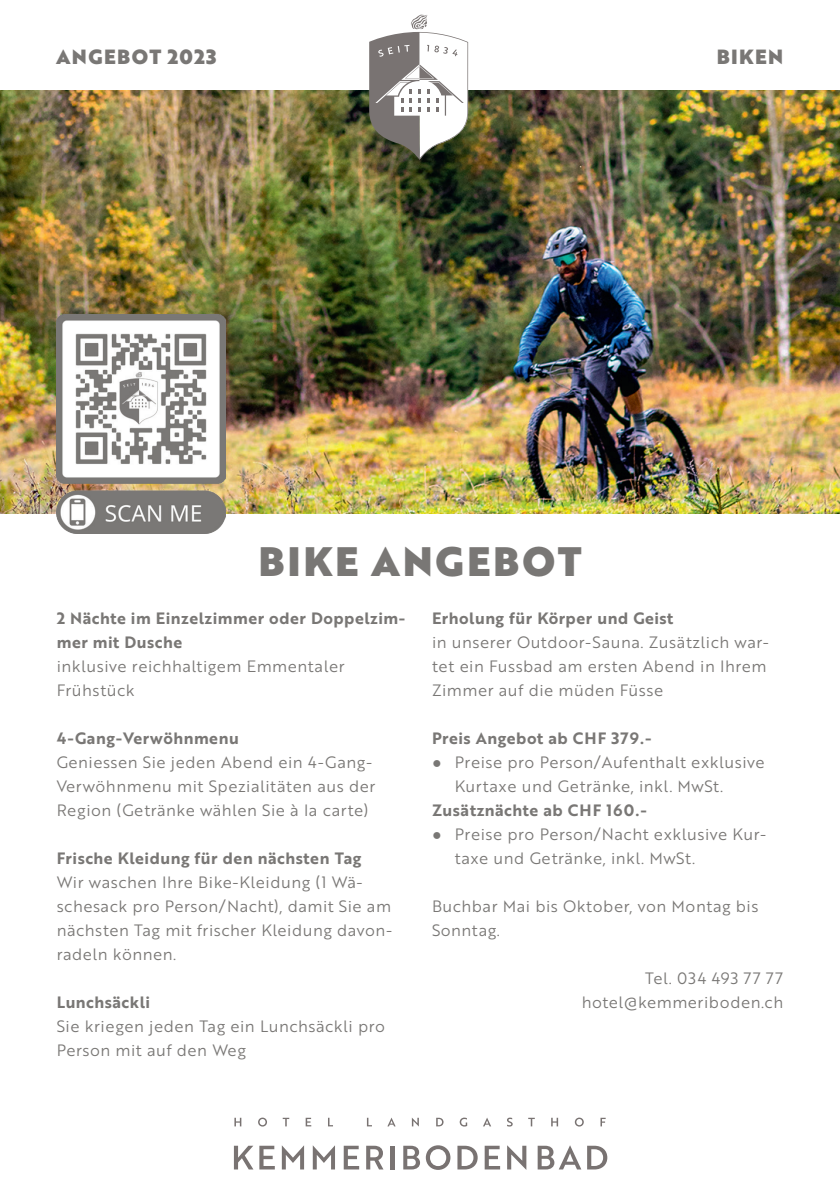
<style>
.page{position:relative;width:840px;height:1191px;background:#fff}
.page>*{position:absolute;margin:0;border:0;box-sizing:border-box;transform-origin:0 0}
.t1{font:40px "Brother 1816 Black";letter-spacing:.07em;color:#797775}
.t2{font:20px "Brother 1816 Black";letter-spacing:.07em;color:#797775}
.t3{font:16px/24px "Brother 1816 Book";letter-spacing:.03em;color:#797775}
.t4{font:16px/24px "Brother 1816 Bold";letter-spacing:.03em;color:#797775}
.s1{font-family:"Arial"}
</style>
<div class="page">
<img style="left:0;top:90px;width:839px;height:423px">
<svg style="left:369px;top:15px;width:99px;height:145px"></svg>
<svg style="left:234px;top:1145px;width:19px;height:24px"></svg>
<svg style="left:259px;top:1145px;width:16px;height:24px"></svg>
<svg style="left:282px;top:1145px;width:22px;height:24px"></svg>
<svg style="left:312px;top:1145px;width:23px;height:24px"></svg>
<svg style="left:343px;top:1145px;width:16px;height:24px"></svg>
<svg style="left:366px;top:1145px;width:17px;height:24px"></svg>
<hr style="left:390px;top:1145px;width:4px;height:24px;background:#797372">
<svg style="left:403px;top:1145px;width:47px;height:24px"></svg>
<svg style="left:457px;top:1145px;width:20px;height:24px"></svg>
<svg style="left:484px;top:1145px;width:16px;height:24px"></svg>
<svg style="left:507px;top:1145px;width:19px;height:24px"></svg>
<svg style="left:537px;top:1145px;width:70px;height:24px"></svg>
<svg style="left:234px;top:1117px;width:7px;height:9px"></svg>
<svg style="left:258px;top:1117px;width:9px;height:9px"></svg>
<svg style="left:282px;top:1117px;width:7px;height:9px"></svg>
<svg style="left:305px;top:1117px;width:6px;height:9px"></svg>
<svg style="left:328px;top:1117px;width:5px;height:9px"></svg>
<svg style="left:367px;top:1117px;width:5px;height:9px"></svg>
<svg style="left:387px;top:1117px;width:8px;height:9px"></svg>
<svg style="left:411px;top:1117px;width:7px;height:9px"></svg>
<svg style="left:436px;top:1117px;width:7px;height:9px"></svg>
<svg style="left:459px;top:1117px;width:8px;height:9px"></svg>
<svg style="left:483px;top:1118px;width:8px;height:8px"></svg>
<svg style="left:507px;top:1117px;width:5px;height:9px"></svg>
<svg style="left:528px;top:1117px;width:6px;height:9px"></svg>
<svg style="left:551px;top:1117px;width:7px;height:9px"></svg>
<svg style="left:574px;top:1117px;width:9px;height:9px"></svg>
<svg style="left:600px;top:1117px;width:5px;height:9px"></svg>
<img style="left:57px;top:315px;width:168px;height:218px">
<p class="t2" style="left:56px;top:41px;width:162px">ANGEBOT 2023</p>
<p class="t2" style="left:716px;top:41px;width:68px">BIKEN</p>
<h1 class="t1" style="left:258px;top:531px;width:324px">BIKE ANGEBOT</h1>
<p class="t4" style="left:57px;top:606px;width:350px">2 Nächte im Einzelzimmer oder Doppelzim&shy;mer mit Dusche</p>
<p class="t3" style="left:57px;top:654px;width:289px">inklusive reichhaltigem Emmentaler<br>Frühstück</p>
<p class="t4" style="left:57px;top:726px;width:184px">4-Gang-Verwöhnmenu</p>
<p class="t3" style="left:57px;top:750px;width:320px">Geniessen Sie jeden Abend ein 4-Gang-<br>Verwöhnmenu mit Spezialitäten aus der<br>Region (Getränke wählen Sie à la carte)</p>
<p class="t4" style="left:57px;top:846px;width:306px">Frische Kleidung für den nächsten Tag</p>
<p class="t3" style="left:57px;top:870px;width:337px">Wir waschen Ihre Bike-Kleidung (1 Wä&shy;schesack pro Person/Nacht), damit Sie am nächsten Tag mit frischer Kleidung davon&shy;radeln können.</p>
<p class="t4" style="left:57px;top:990px;width:95px">Lunchsäckli</p>
<p class="t3" style="left:57px;top:1014px;width:330px">Sie kriegen jeden Tag ein Lunchsäckli pro<br>Person mit auf den Weg</p>
<p class="t4" style="left:432px;top:606px;width:243px">Erholung für Körper und Geist</p>
<p class="t3" style="left:432px;top:630px;width:338px">in unserer Outdoor-Sauna. Zusätzlich war&shy;tet ein Fussbad am ersten Abend in Ihrem<br>Zimmer auf die müden Füsse</p>
<p class="t4" style="left:432px;top:726px;width:221px">Preis Angebot ab CHF 379.-</p>
<p class="t3" style="left:454px;top:750px;width:311px;text-indent:-23px"><span class="s1">●</span> Preise pro Person/Aufenthalt exklusive<br>Kurtaxe und Getränke, inkl. MwSt.</p>
<p class="t4" style="left:432px;top:798px;width:216px">Zusätznächte ab CHF 160.-</p>
<p class="t3" style="left:454px;top:822px;width:313px;text-indent:-23px"><span class="s1">●</span> Preise pro Person/Nacht exklusive Kur&shy;taxe und Getränke, inkl. MwSt.</p>
<p class="t3" style="left:432px;top:894px;width:328px">Buchbar Mai bis Oktober, von Montag bis<br>Sonntag.</p>
<p class="t3" style="left:581px;top:966px;width:203px;text-align:right">Tel. 034 493 77 77 hotel@kemmeriboden.ch</p>
</div>
